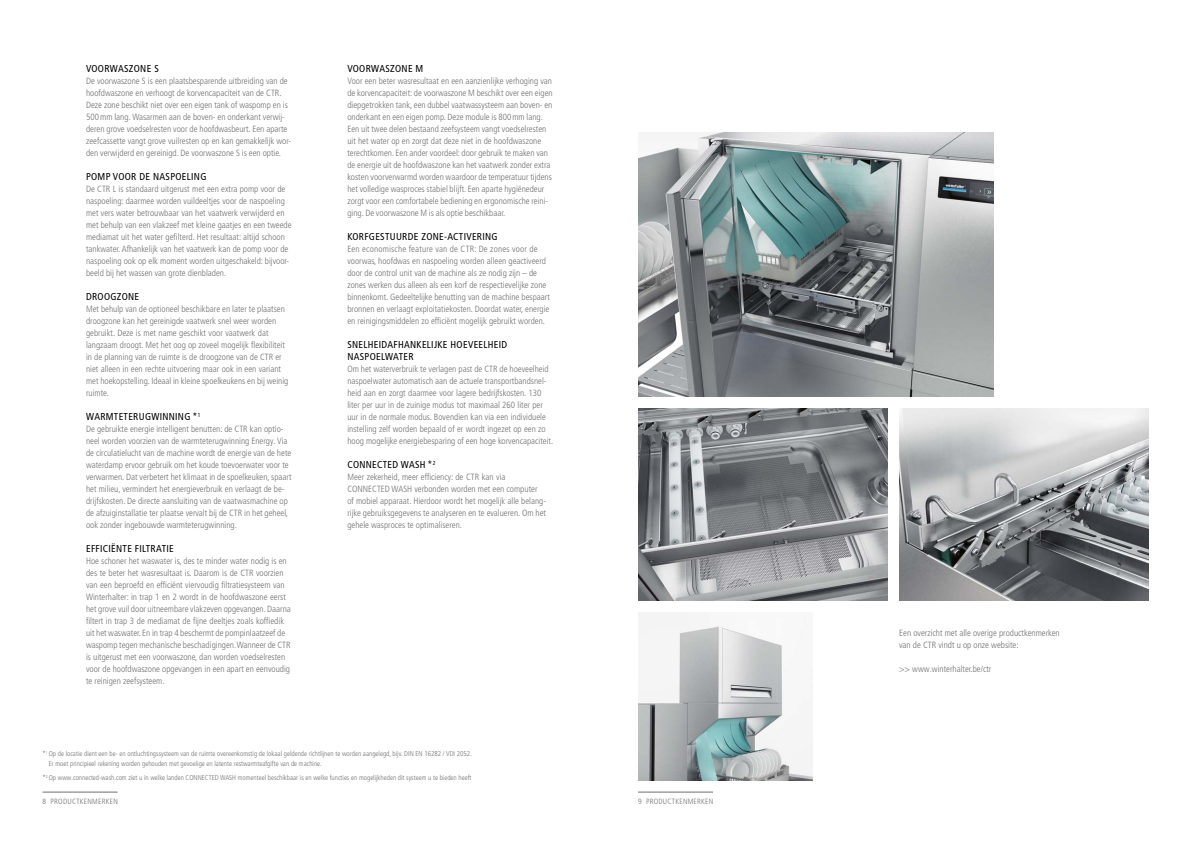
<style>
.page{position:relative;width:1191px;height:842px;background:#fff}
.page>*{position:absolute;margin:0;border:0;box-sizing:border-box;transform-origin:0 0}
.t1{font:condensed 10px/12px "Frutiger LT Pro";letter-spacing:.03em;color:#000}
.t2{font:300 condensed 9px/12px "Frutiger LT Pro";color:#6f7070}
.t3{font:300 condensed 7.6px "Frutiger LT Pro";letter-spacing:.03em;color:#6f7070}
.t4{font:300 condensed 7px/9.5px "Frutiger LT Pro";color:#6f7070}
</style>
<div class="page">
<img style="left:638px;top:612px;width:174px;height:168px">
<img style="left:638px;top:132px;width:355px;height:264px">
<img style="left:899px;top:408px;width:249px;height:192px">
<img style="left:638px;top:408px;width:249px;height:192px">
<hr style="left:43px;top:792px;width:74px;height:1px;background:#6f7070">
<hr style="left:638px;top:792px;width:75px;height:1px;background:#6f7070">
<p class="t1" style="left:86px;top:63px;width:74px">VOORWASZONE S</p>
<p class="t2" style="left:86px;top:75px;width:207px">De voorwaszone S is een plaatsbesparende uitbreiding van de hoofdwaszone en verhoogt de korvencapaciteit van de CTR.<br>Deze zone beschikt niet over een eigen tank of waspomp en is 500mm lang. Wasarmen aan de boven- en onderkant verwij&shy;deren grove voedselresten voor de hoofdwasbeurt. Een aparte zeefcassette vangt grove vuilresten op en kan gemakkelijk wor&shy;den verwijderd en gereinigd. De voorwaszone S is een optie.</p>
<p class="t1" style="left:86px;top:171px;width:122px">POMP VOOR DE NASPOELING</p>
<p class="t2" style="left:86px;top:183px;width:207px">De CTR L is standaard uitgerust met een extra pomp voor de naspoeling: daarmee worden vuildeeltjes voor de naspoeling met vers water betrouwbaar van het vaatwerk verwijderd en met behulp van een vlakzeef met kleine gaatjes en een tweede mediamat uit het water gefilterd. Het resultaat: altijd schoon tankwater. Afhankelijk van het vaatwerk kan de pomp voor de naspoeling ook op elk moment worden uitgeschakeld: bijvoor&shy;beeld bij het wassen van grote dienbladen.</p>
<p class="t1" style="left:86px;top:291px;width:55px">DROOGZONE</p>
<p class="t2" style="left:86px;top:303px;width:204px">Met behulp van de optioneel beschikbare en later te plaatsen droogzone kan het gereinigde vaatwerk snel weer worden gebruikt. Deze is met name geschikt voor vaatwerk dat langzaam droogt. Met het oog op zoveel mogelijk flexibiliteit in de planning van de ruimte is de droogzone van de CTR er niet alleen in een rechte uitvoering maar ook in een variant met hoekopstelling. Ideaal in kleine spoelkeukens en bij weinig ruimte.</p>
<p class="t1" style="left:86px;top:411px;width:116px">WARMTETERUGWINNING *<sup>1</sup></p>
<p class="t2" style="left:86px;top:423px;width:207px">De gebruikte energie intelligent benutten: de CTR kan optio&shy;neel worden voorzien van de warmteterugwinning Energy. Via de circulatielucht van de machine wordt de energie van de hete waterdamp ervoor gebruik om het koude toevoerwater voor te verwarmen. Dat verbetert het klimaat in de spoelkeuken, spaart het milieu, vermindert het energieverbruik en verlaagt de be&shy;drijfskosten. De directe aansluiting van de vaatwasmachine op de afzuiginstallatie ter plaatse vervalt bij de CTR in het geheel, ook zonder ingebouwde warmteterugwinning.</p>
<p class="t1" style="left:86px;top:543px;width:89px">EFFICIËNTE FILTRATIE</p>
<p class="t2" style="left:86px;top:555px;width:206px">Hoe schoner het waswater is, des te minder water nodig is en des te beter het wasresultaat is. Daarom is de CTR voorzien van een beproefd en efficiënt viervoudig filtratiesysteem van Winterhalter: in trap 1 en 2 wordt in de hoofdwaszone eerst het grove vuil door uitneembare vlakzeven opgevangen. Daarna filtert in trap 3 de mediamat de fijne deeltjes zoals koffiedik uit het waswater. En in trap 4 beschermt de pompinlaatzeef de waspomp tegen mechanische beschadigingen. Wanneer de CTR is uitgerust met een voorwaszone, dan worden voedselresten voor de hoofdwaszone opgevangen in een apart en eenvoudig te reinigen zeefsysteem.</p>
<p class="t1" style="left:347px;top:63px;width:78px">VOORWASZONE M</p>
<p class="t2" style="left:347px;top:75px;width:207px">Voor een beter wasresultaat en een aanzienlijke verhoging van de korvencapaciteit: de voorwaszone M beschikt over een eigen diepgetrokken tank, een dubbel vaatwassysteem aan boven- en onderkant en een eigen pomp. Deze module is 800mm lang.<br>Een uit twee delen bestaand zeefsysteem vangt voedselresten uit het water op en zorgt dat deze niet in de hoofdwaszone terechtkomen. Een ander voordeel: door gebruik te maken van de energie uit de hoofdwaszone kan het vaatwerk zonder extra kosten voorverwarmd worden waardoor de temperatuur tijdens het volledige wasproces stabiel blijft. Een aparte hygiënedeur zorgt voor een comfortabele bediening en ergonomische reini&shy;ging. De voorwaszone M is als optie beschikbaar.</p>
<p class="t1" style="left:347px;top:231px;width:152px">KORFGESTUURDE ZONE-ACTIVERING</p>
<p class="t2" style="left:347px;top:243px;width:204px">Een economische feature van de CTR: De zones voor de voorwas, hoofdwas en naspoeling worden alleen geactiveerd door de control unit van de machine als ze nodig zijn – de zones werken dus alleen als een korf de respectievelijke zone binnenkomt. Gedeeltelijke benutting van de machine bespaart bronnen en verlaagt exploitatiekosten. Doordat water, energie en reinigingsmiddelen zo efficiënt mogelijk gebruikt worden.</p>
<p class="t1" style="left:347px;top:339px;width:161px">SNELHEIDAFHANKELIJKE HOEVEELHEID<br>NASPOELWATER</p>
<p class="t2" style="left:347px;top:363px;width:207px">Om het waterverbruik te verlagen past de CTR de hoeveelheid naspoelwater automatisch aan de actuele transportbandsnel&shy;heid aan en zorgt daarmee voor lagere bedrijfskosten. 130 liter per uur in de zuinige modus tot maximaal 260 liter per uur in de normale modus. Bovendien kan via een individuele instelling zelf worden bepaald of er wordt ingezet op een zo hoog mogelijke energiebesparing of een hoge korvencapaciteit.</p>
<p class="t1" style="left:347px;top:459px;width:90px">CONNECTED WASH *<sup>2</sup></p>
<p class="t2" style="left:347px;top:471px;width:200px">Meer zekerheid, meer efficiency: de CTR kan via CONNECTED WASH verbonden worden met een computer of mobiel apparaat. Hierdoor wordt het mogelijk alle belang&shy;rijke gebruiksgegevens te analyseren en te evalueren. Om het gehele wasproces te optimaliseren.</p>
<p class="t4" style="left:49px;top:749px;width:425px;text-indent:-6px">*<sup>1</sup> Op de locatie dient een be- en ontluchtingssysteem van de ruimte overeenkomstig de lokaal geldende richtlijnen te worden aangelegd, bijv. DIN EN 16282 / VDI 2052.<br>Er moet principieel rekening worden gehouden met gevoelige en latente restwarmteafgifte van de machine.</p>
<p class="t4" style="left:43px;top:773px;width:430px">*<sup>2</sup> Op www.connected-wash.com ziet u in welke landen CONNECTED WASH momenteel beschikbaar is en welke functies en mogelijkheden dit systeem u te bieden heeft</p>
<p class="t3" style="left:43px;top:797px;width:77px">8 PRODUCTKENMERKEN</p>
<p class="t3" style="left:638px;top:797px;width:77px">9 PRODUCTKENMERKEN</p>
<p class="t2" style="left:899px;top:627px;width:162px">Een overzicht met alle overige productkenmerken van de CTR vindt u op onze website:</p>
<p class="t2" style="left:899px;top:663px;width:94px">&gt;&gt; www.winterhalter.be/ctr</p>
</div>
